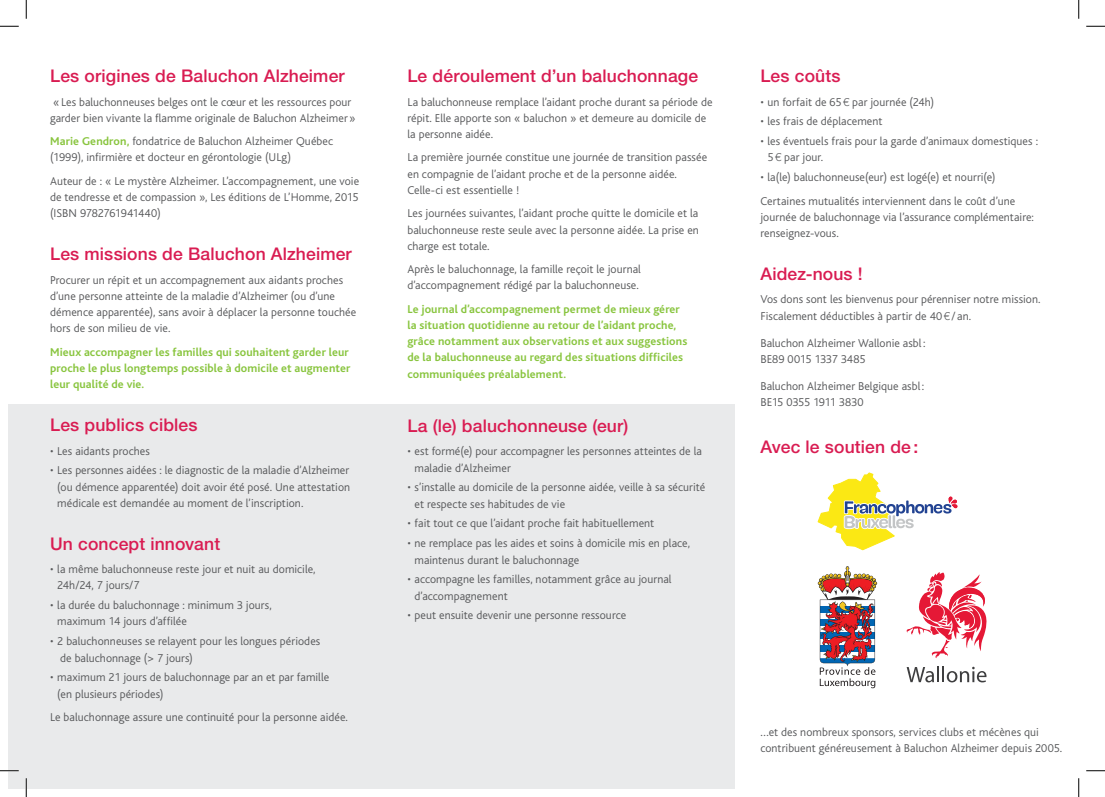
<style>
.page{position:relative;width:1105px;height:797px;background:#fff}
.page>*{position:absolute;margin:0;border:0;box-sizing:border-box;transform-origin:0 0}
.t1{font:500 17.5px "Helvetica Neue LT Std";letter-spacing:.01em;color:#d91c52}
.t2{font:300 11.88px/16.2px "Bliss";letter-spacing:.005em;color:#57585a}
.t3{font:700 11.88px/16.2px "Bliss";letter-spacing:.01em;color:#89c53f}
.s1{font-weight:700;color:#89c53f}
.s2{font-family:"Helvetica Neue LT Std";font-size:11.25px}
</style>
<div class="page">
<div style="left:9px;top:404px;width:726px;height:384px;background:#e9eaeb"></div>
<svg style="left:818px;top:472px;width:140px;height:78px"></svg>
<svg style="left:818px;top:566px;width:59px;height:122px"></svg>
<svg style="left:907px;top:666px;width:79px;height:16px"></svg>
<svg style="left:907px;top:572px;width:79px;height:86px"></svg>
<svg style="left:0;top:25px;width:19px;height:2px"></svg>
<svg style="left:1086px;top:25px;width:19px;height:2px"></svg>
<svg style="left:0;top:770px;width:19px;height:1px"></svg>
<svg style="left:1086px;top:770px;width:19px;height:1px"></svg>
<svg style="left:25px;top:0;width:2px;height:19px"></svg>
<svg style="left:25px;top:778px;width:2px;height:19px"></svg>
<svg style="left:1078px;top:0;width:1px;height:19px"></svg>
<svg style="left:1078px;top:778px;width:1px;height:19px"></svg>
<h1 class="t1" style="left:50px;top:66px;width:296px">Les origines de Baluchon Alzheimer</h1>
<p class="t2" style="left:50px;top:94px;width:307px">«Les baluchonneuses belges ont le cœur et les ressources pour garder bien vivante la flamme originale de Baluchon Alzheimer»</p>
<p class="t2" style="left:50px;top:133px;width:284px"><span class="s1">Marie Gendron,</span> fondatrice de Baluchon Alzheimer Québec (1999), infirmière et docteur en gérontologie (ULg)</p>
<p class="t2" style="left:50px;top:173px;width:310px;text-align:justify">Auteur de : « Le mystère Alzheimer. L’accompagnement, une voie de tendresse et de compassion », Les éditions de L’Homme, 2015 (ISBN 9782761941440)</p>
<h1 class="t1" style="left:50px;top:243px;width:303px">Les missions de Baluchon Alzheimer</h1>
<p class="t2" style="left:50px;top:272px;width:308px">Procurer un répit et un accompagnement aux aidants proches d’une personne atteinte de la maladie d’Alzheimer (ou d’une démence apparentée), sans avoir à déplacer la personne touchée hors de son milieu de vie.</p>
<p class="t3" style="left:50px;top:344px;width:302px">Mieux accompagner les familles qui souhaitent garder leur proche le plus longtemps possible à domicile et augmenter leur qualité de vie.</p>
<h1 class="t1" style="left:50px;top:414px;width:149px">Les publics cibles</h1>
<p class="t2" style="left:50px;top:443px;width:101px">• Les aidants proches</p>
<p class="t2" style="left:57px;top:462px;width:294px;text-align:justify;text-indent:-7px">• Les personnes aidées : le diagnostic de la maladie d’Alzheimer (ou démence apparentée) doit avoir été posé. Une attestation médicale est demandée au moment de l’inscription.</p>
<h1 class="t1" style="left:50px;top:533px;width:172px">Un concept innovant</h1>
<p class="t2" style="left:57px;top:561px;width:260px;text-indent:-7px">• la même baluchonneuse reste jour et nuit au domicile,<br>24h/24, 7 jours/7</p>
<p class="t2" style="left:57px;top:597px;width:216px;text-indent:-7px">• la durée du baluchonnage : minimum 3 jours, maximum 14 jours d’affilée</p>
<p class="t2" style="left:60px;top:633px;width:262px;text-indent:-10px">• 2 baluchonneuses se relayent pour les longues périodes de baluchonnage (&gt; 7 jours)</p>
<p class="t2" style="left:57px;top:669px;width:273px;text-indent:-7px">• maximum 21 jours de baluchonnage par an et par famille (en plusieurs périodes)</p>
<p class="t2" style="left:50px;top:709px;width:299px">Le baluchonnage assure une continuité pour la personne aidée.</p>
<h1 class="t1" style="left:407px;top:66px;width:292px">Le déroulement d’un baluchonnage</h1>
<p class="t2" style="left:407px;top:94px;width:307px">La baluchonneuse remplace l’aidant proche durant sa période de répit. Elle apporte son « baluchon » et demeure au domicile de la personne aidée.</p>
<p class="t2" style="left:407px;top:150px;width:301px">La première journée constitue une journée de transition passée en compagnie de l’aidant proche et de la personne aidée.<br>Celle-ci est essentielle !</p>
<p class="t2" style="left:407px;top:205px;width:293px;text-align:justify">Les journées suivantes, l’aidant proche quitte le domicile et la baluchonneuse reste seule avec la personne aidée. La prise en charge est totale.</p>
<p class="t2" style="left:407px;top:261px;width:235px">Après le baluchonnage, la famille reçoit le journal d’accompagnement rédigé par la baluchonneuse.</p>
<p class="t3" style="left:407px;top:301px;width:281px">Le journal d’accompagnement permet de mieux gérer la situation quotidienne au retour de l’aidant proche, grâce notamment aux observations et aux suggestions de la baluchonneuse au regard des situations difficiles communiquées préalablement.</p>
<h1 class="t1" style="left:407px;top:415px;width:222px">La (le) baluchonneuse (eur)</h1>
<p class="t2" style="left:414px;top:443px;width:289px;text-indent:-7px">• est formé(e) pour accompagner les personnes atteintes de la maladie d’Alzheimer</p>
<p class="t2" style="left:414px;top:479px;width:292px;text-indent:-7px">• s’installe au domicile de la personne aidée, veille à sa sécurité et respecte ses habitudes de vie</p>
<p class="t2" style="left:407px;top:515px;width:248px">• fait tout ce que l’aidant proche fait habituellement</p>
<p class="t2" style="left:414px;top:535px;width:277px;text-indent:-7px">• ne remplace pas les aides et soins à domicile mis en place, maintenus durant le baluchonnage</p>
<p class="t2" style="left:414px;top:571px;width:259px;text-indent:-7px">• accompagne les familles, notamment grâce au journal d’accompagnement</p>
<p class="t2" style="left:407px;top:607px;width:220px">• peut ensuite devenir une personne ressource</p>
<h1 class="t1" style="left:760px;top:66px;width:82px">Les coûts</h1>
<p class="t2" style="left:760px;top:94px;width:175px">• un forfait de 65<span class="s2">€</span> par journée (24h)</p>
<p class="t2" style="left:760px;top:114px;width:124px">• les frais de déplacement</p>
<p class="t2" style="left:767px;top:133px;width:272px;text-indent:-7px">• les éventuels frais pour la garde d’animaux domestiques :<br>5<span class="s2">€</span> par jour.</p>
<p class="t2" style="left:760px;top:166px;width:256px;line-height:23.4px">• la(le) baluchonneuse(eur) est logé(e) et nourri(e)<br>Certaines mutualités interviennent dans le coût d’une</p>
<p class="t2" style="left:760px;top:209px;width:275px">journée de baluchonnage via l’assurance complémentaire: renseignez-vous.</p>
<h1 class="t1" style="left:760px;top:263px;width:104px">Aidez-nous !</h1>
<p class="t2" style="left:760px;top:291px;width:282px">Vos dons sont les bienvenus pour pérenniser notre mission.<br>Fiscalement déductibles à partir de 40<span class="s2">€</span>/ an.</p>
<p class="t2" style="left:760px;top:335px;width:167px">Baluchon Alzheimer Wallonie asbl :<br>BE89 0015 1337 3485</p>
<p class="t2" style="left:760px;top:378px;width:165px">Baluchon Alzheimer Belgique asbl :<br>BE15 0355 1911 3830</p>
<h1 class="t1" style="left:760px;top:436px;width:159px">Avec le soutien de :</h1>
<p class="t2" style="left:760px;top:724px;width:303px">…et des nombreux sponsors, services clubs et mécènes qui contribuent généreusement à Baluchon Alzheimer depuis 2005.</p>
</div>
